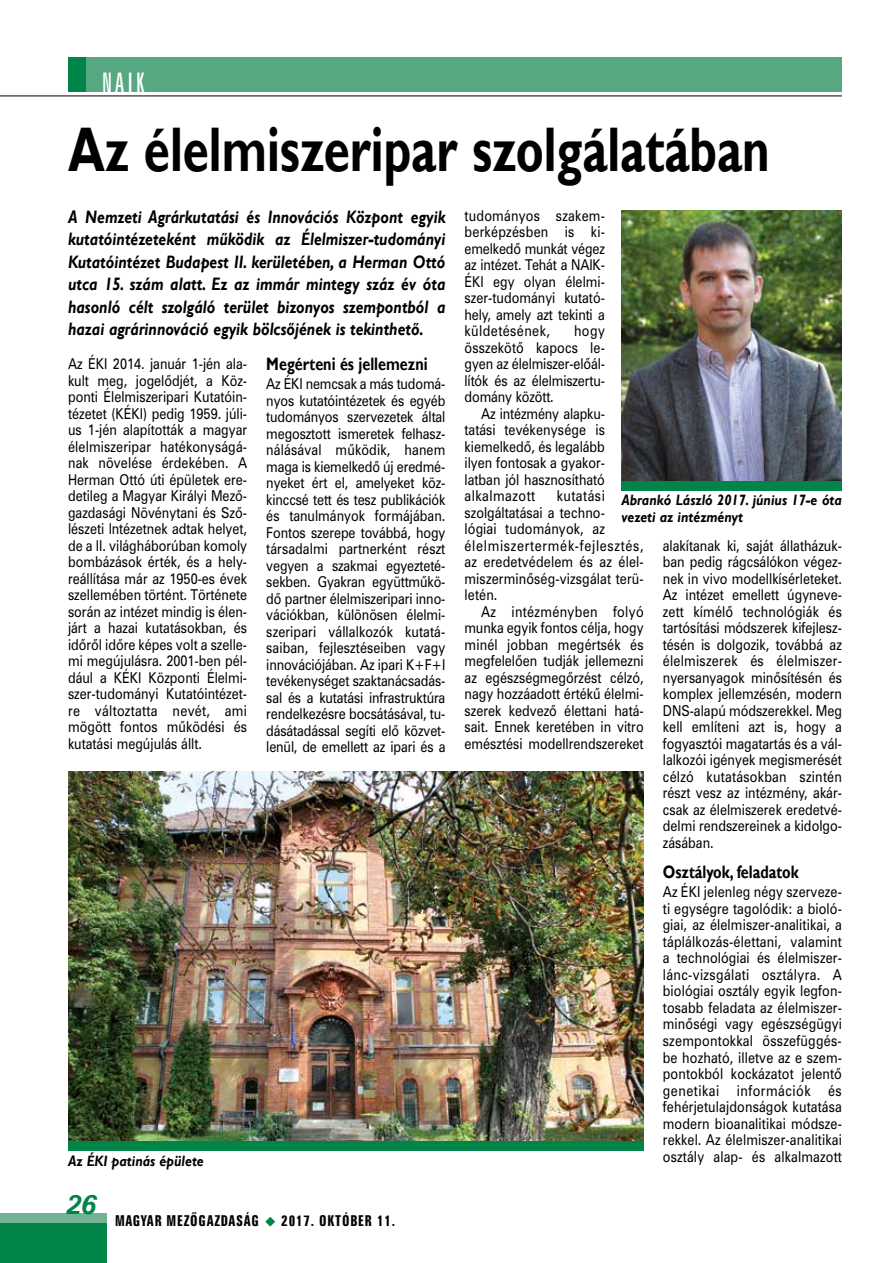
<style>
.page{position:relative;width:893px;height:1263px;background:#fff}
.page>*{position:absolute;margin:0;border:0;box-sizing:border-box;transform-origin:0 0}
.t1{font:700 63px "Gill Sans";color:#000;scale:.75 1}
.t2{font:27px "Zurich X Cn PFL";color:#fff;scale:.9 1}
.t3{font:italic 700 27px "Zurich PFL";color:#008448}
.t4{font:italic 700 18px/22.5px "Gill Sans";color:#000;text-align:justify;scale:.85 1}
.t5{font:700 18px "Gill Sans";color:#000;scale:.8 1}
.t6{font:15px/16.5px "Zurich PFL";color:#000;text-align:justify;scale:.85 1}
.t7{font:italic 700 15px/16.5px "Gill Sans";color:#000;scale:.9 1}
.t8{font:700 15px "Zurich X Cn PFL";letter-spacing:.05em;color:#000}
.s1{color:#008448}
</style>
<div class="page">
<div style="left:0;top:1217px;width:106px;height:46px;background:#008448"></div>
<div style="left:68px;top:57px;width:774px;height:34px;background:#56a881"></div>
<hr style="left:0;top:96px;width:842px;height:1px;background:#000">
<div style="left:68px;top:57px;width:17px;height:34px;background:#008448"></div>
<div style="left:0;top:1213px;width:106px;height:9px;background:#71b392"></div>
<img style="left:621px;top:210px;width:221px;height:272px">
<div style="left:621px;top:482px;width:221px;height:9px;background:#008448"></div>
<img style="left:68px;top:771px;width:576px;height:371px">
<div style="left:68px;top:1142px;width:576px;height:9px;background:#008448"></div>
<h2 class="t2" style="left:102px;top:68px;width:49px">naik</h2>
<h1 class="t1" style="left:68px;top:112px;width:937px">Az élelmiszeripar szolgálatában</h1>
<p class="t4" style="left:68px;top:206px;width:446px">A Nemzeti Agrárkutatási és Innovációs Központ egyik kutatóintézeteként működik az Élelmiszer-tudományi Kutatóintézet Budapest II. kerületében, a Herman Ottó utca 15. szám alatt. Ez az immár mintegy száz év óta hasonló célt szolgáló terület bizonyos szempontból a hazai agrárinnováció egyik bölcsőjének is tekinthető.</p>
<p class="t6" style="left:465px;top:207px;width:167px;text-align:left">tudományos szakem&shy;berképzésben is ki-- emelkedő munkát végez az intézet. Tehát a NAIK-<br>ÉKI egy olyan élelmi&shy;szer-tudományi kutató&shy;hely, amely azt tekinti a küldetésének,</p>
<p class="t6" style="left:465px;top:323px;width:167px;text-align:left;text-indent:109px">hogy összekötő kapocs le-- gyen az élelmiszer-előál&shy;lítók és az élelmiszertu&shy;domány között.</p>
<p class="t6" style="left:465px;top:405px;width:167px;text-indent:16px">Az intézmény alapku&shy;tatási tevékenysége is kiemelkedő, és legalább ilyen fontosak a gyakor&shy;latban jól hasznosítható alkalmazott</p>
<p class="t6" style="left:68px;top:356px;width:212px">Az ÉKI 2014. január 1-jén ala&shy;kult meg, jogelődjét, a Köz&shy;ponti Élelmiszeripari Kutatóin&shy;tézetet (KÉKI) pedig 1959. júli&shy;us 1-jén alapították a magyar élelmiszeripar hatékonyságá&shy;nak növelése érdekében. A Herman Ottó úti épületek ere&shy;detileg a Magyar Királyi Mező&shy;gazdasági Növénytani és Sző&shy;lészeti Intézetnek adtak helyet, de a II. világháborúban komoly bombázások érték, és a hely&shy;reállítása már az 1950-es évek szellemében történt. Története során az intézet mindig is élen&shy;járt a hazai kutatásokban, és időről időre képes volt a szelle&shy;mi megújulásra. 2001-ben pél&shy;dául a KÉKI Központi Élelmi&shy;szer-tudományi Kutatóintézet&shy;re változtatta nevét, ami mögött fontos működési és kutatási megújulás állt.</p>
<p class="t5" style="left:266px;top:353px;width:203px">Megérteni és jellemezni</p>
<p class="t6" style="left:266px;top:375px;width:212px;text-align:left">Az ÉKI nemcsak a más tudomá&shy;nyos kutatóintézetek és egyéb tudományos szervezetek által megosztott ismeretek felhasz&shy;nálásával működik, hanem maga is kiemelkedő új eredmé&shy;nyeket ért el, amelyeket köz&shy;kinccsé tett és tesz publikációk és tanulmányok formájában.<br>Fontos szerepe továbbá, hogy társadalmi partnerként részt vegyen a szakmai egyezteté&shy;sekben. Gyakran együttműkö&shy;dő partner élelmiszeripari inno&shy;vációkban, különösen élelmi&shy;szeripari vállalkozók kutatá&shy;saiban, fejlesztéseiben vagy innovációjában. Az ipari K+F+I tevékenységet szaktanácsadás&shy;sal és a kutatási infrastruktúra rendelkezésre bocsátásával, tu-- dásátadással segíti elő közvet&shy;lenül, de emellett az ipari és a</p>
<p class="t6" style="left:465px;top:488px;width:212px;text-align:left;text-indent:92px">kutatási szolgáltatásai a techno-<br>lógiai tudományok, az élelmiszertermék-fejlesztés, az eredetvédelem és az élel&shy;miszerminőség-vizsgálat terü&shy;letén.</p>
<p class="t6" style="left:465px;top:603px;width:212px;text-indent:16px">Az intézményben folyó munka egyik fontos célja, hogy minél jobban megértsék és megfelelően tudják jellemezni az egészségmegőrzést célzó, nagy hozzáadott értékű élelmi&shy;szerek kedvező élettani hatá&shy;sait. Ennek keretében in vitro emésztési modellrendszereket</p>
<p class="t7" style="left:621px;top:493px;width:247px">Abrankó László 2017. június 17-e óta vezeti az intézményt</p>
<p class="t6" style="left:663px;top:537px;width:212px">alakítanak ki, saját állatházuk&shy;ban pedig rágcsálókon végez&shy;nek in vivo modellkísérleteket.<br>Az intézet emellett úgyneve&shy;zett kímélő technológiák és tartósítási módszerek kifejlesz&shy;tésén is dolgozik, továbbá az élelmiszerek és élelmiszer&shy;nyersanyagok minősítésén és komplex jellemzésén, modern DNS-alapú módszerekkel. Meg kell említeni azt is, hogy a fogyasztói magatartás és a vál&shy;lalkozói igények megismerését célzó kutatásokban szintén részt vesz az intézmény, akár&shy;csak az élelmiszerek eredetvé&shy;delmi rendszereinek a kidolgo&shy;zásában.</p>
<p class="t5" style="left:663px;top:861px;width:171px">Osztályok, feladatok</p>
<p class="t6" style="left:663px;top:884px;width:212px">Az ÉKI jelenleg négy szerveze&shy;ti egységre tagolódik: a bioló&shy;giai, az élelmiszer-analitikai, a táplálkozás-élettani, valamint a technológiai és élelmiszer&shy;lánc-vizsgálati osztályra. A biológiai osztály egyik legfon&shy;tosabb feladata az élelmiszer&shy;minőségi vagy egészségügyi szempontokkal összefüggés&shy;be hozható, illetve az e szem&shy;pontokból kockázatot jelentő genetikai információk és fehérjetulajdonságok kutatása modern bioanalitikai módsze&shy;rekkel. Az élelmiszer-analitikai osztály alap- és alkalmazott</p>
<p class="t7" style="left:68px;top:1153px;width:152px">Az ÉKI patinás épülete</p>
<h2 class="t3" style="left:67px;top:1188px;width:31px">26</h2>
<p class="t8" style="left:115px;top:1212px;width:282px">MAGYAR MEZÔGAZDASÁG <span class="s1">◆</span> 2017. OKTÓBER 11.</p>
</div>
